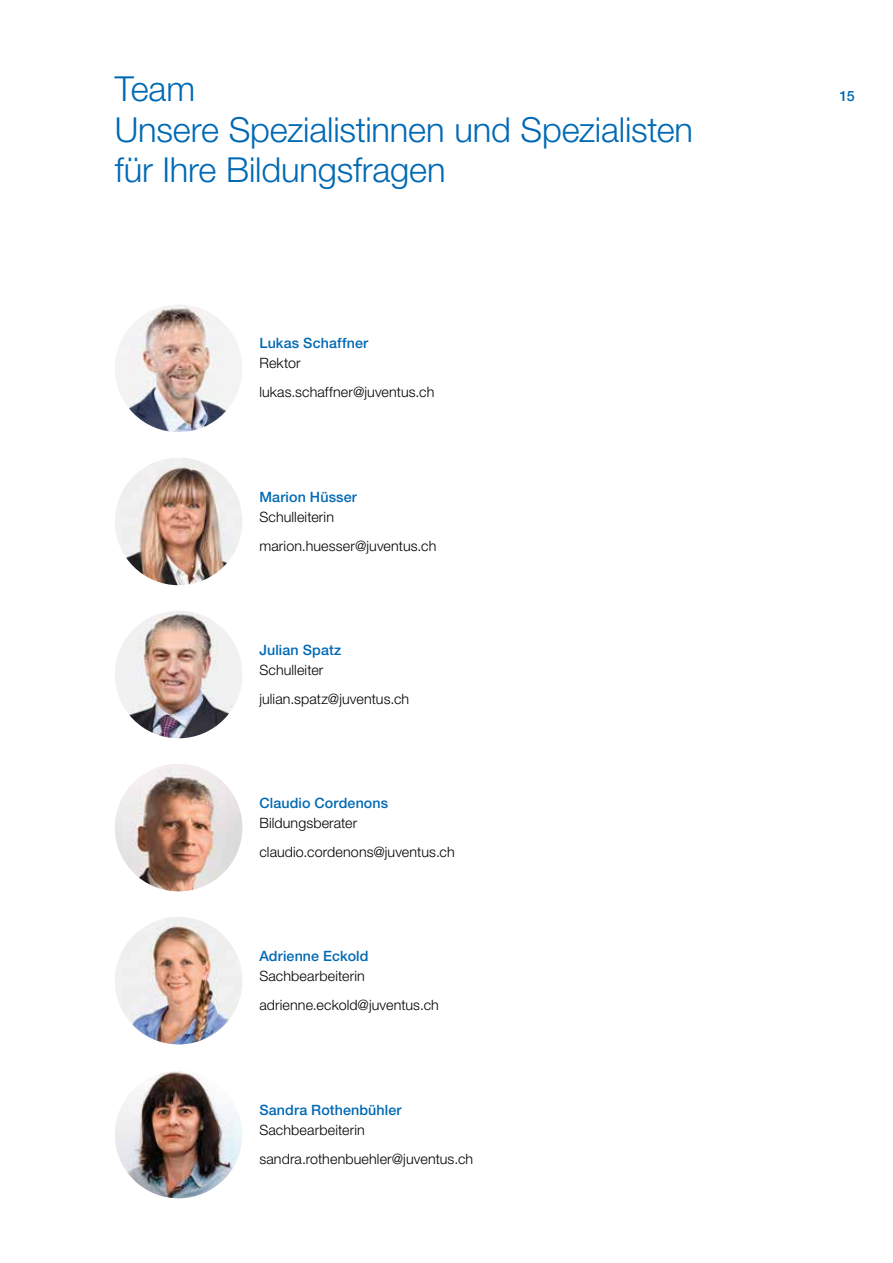
<style>
.page{position:relative;width:893px;height:1263px;background:#fff}
.page>*{position:absolute;margin:0;border:0;box-sizing:border-box;transform-origin:0 0}
.t1{font:300 34.5px/40.5px "Helvetica Neue LT Std";letter-spacing:-.005em;color:#0069b4}
.t2{font:300 14.25px/29.2px "Helvetica Neue LT Std";letter-spacing:.01em;color:#000}
.t3{font:500 14.25px "Helvetica Neue LT Std";letter-spacing:.01em;color:#0069b4}
</style>
<div class="page">
<img style="left:115px;top:305px;width:127px;height:127px;border-radius:64px">
<img style="left:115px;top:458px;width:127px;height:127px;border-radius:64px">
<img style="left:115px;top:764px;width:127px;height:127px;border-radius:64px">
<img style="left:115px;top:917px;width:127px;height:127px;border-radius:64px">
<img style="left:115px;top:1071px;width:127px;height:127px;border-radius:64px">
<img style="left:115px;top:611px;width:127px;height:127px;border-radius:64px">
<h1 class="t1" style="left:115px;top:68px;width:82px">Team</h1>
<h1 class="t1" style="left:115px;top:108px;width:580px">Unsere Spezialistinnen und Spezialisten für Ihre Bildungsfragen</h1>
<p class="t3" style="left:259px;top:335px;width:110px">Lukas Schaffner</p>
<p class="t2" style="left:259px;top:348px;width:177px">Rektor lukas.schaffner@juventus.ch</p>
<p class="t3" style="left:259px;top:489px;width:99px">Marion Hüsser</p>
<p class="t2" style="left:259px;top:502px;width:179px">Schulleiterin marion.huesser@juventus.ch</p>
<p class="t3" style="left:259px;top:642px;width:83px">Julian Spatz</p>
<p class="t2" style="left:259px;top:655px;width:151px">Schulleiter julian.spatz@juventus.ch</p>
<p class="t3" style="left:259px;top:795px;width:130px">Claudio Cordenons</p>
<p class="t2" style="left:259px;top:808px;width:197px">Bildungsberater claudio.cordenons@juventus.ch</p>
<p class="t3" style="left:259px;top:948px;width:111px">Adrienne Eckold</p>
<p class="t2" style="left:259px;top:961px;width:181px">Sachbearbeiterin adrienne.eckold@juventus.ch</p>
<p class="t3" style="left:259px;top:1102px;width:144px">Sandra Rothenbühler</p>
<p class="t2" style="left:259px;top:1115px;width:215px">Sachbearbeiterin sandra.rothenbuehler@juventus.ch</p>
<p class="t3" style="left:840px;top:88px;width:17px">15</p>
</div>
